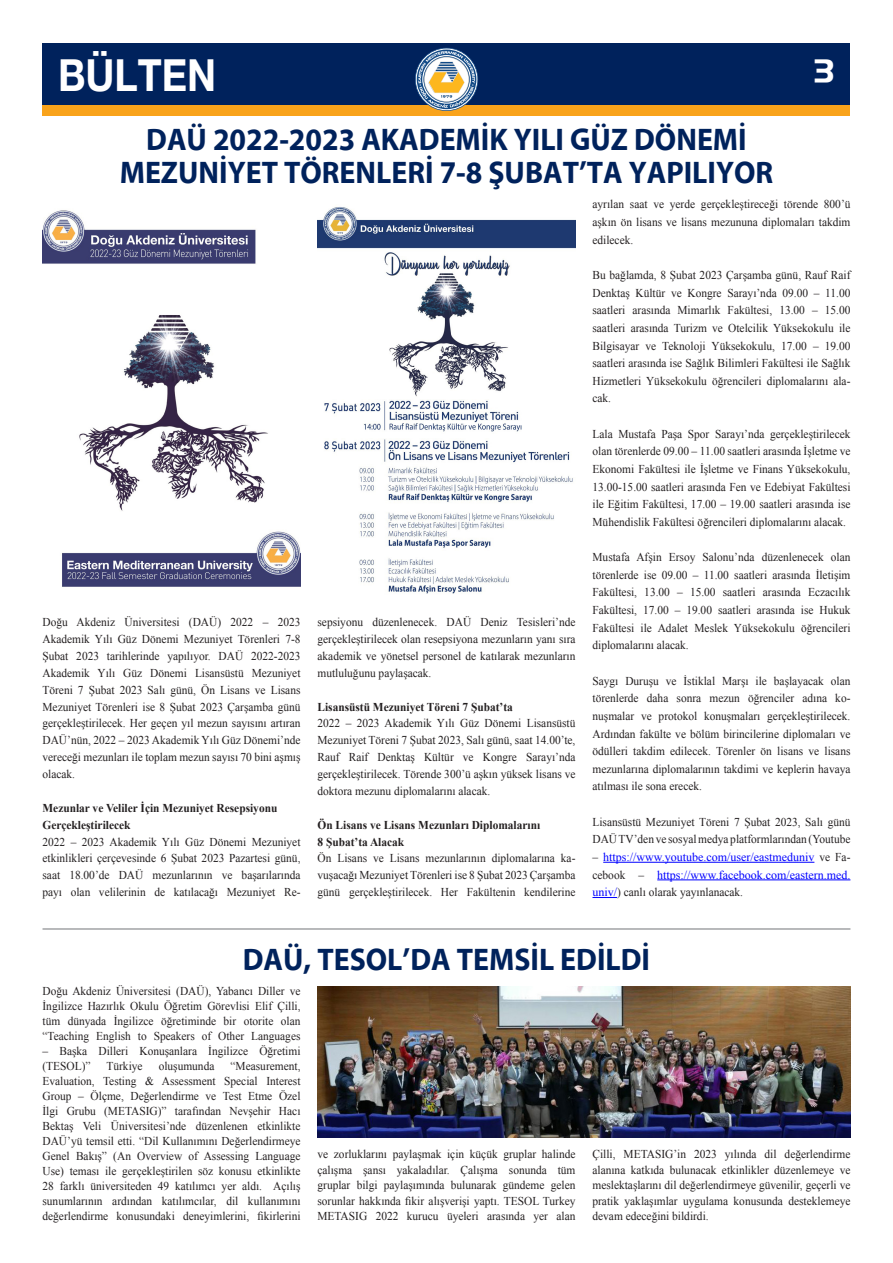
<style>
.page{position:relative;width:893px;height:1263px;background:#fff}
.page>*{position:absolute;margin:0;border:0;box-sizing:border-box;transform-origin:0 0}
.t1{font:700 44.1px "Helvetica Neue EMU";color:#fff;scale:.89 1}
.t2{font:700 31.5px "Myriad EMU";color:#00225c;scale:.95 1}
.t3{font:31.5px "Handel EMU";color:#fff}
.t4{font:12px/17.7px "Times New Roman";color:#231f20;text-align:justify;scale:.95 1}
.t5{font:700 12px/16.8px "Times New Roman";color:#231f20;scale:.95 1}
.t6{font:12px/17.7px "Times New Roman";color:#00f;text-align:justify}
.s1{color:#231f20}
</style>
<div class="page">
<div style="left:43px;top:43px;width:807px;height:72px;background:#f9a31b"></div>
<div style="left:43px;top:43px;width:807px;height:61px;background:#00225c"></div>
<svg style="left:415px;top:48px;width:63px;height:63px"></svg>
<img style="left:317px;top:987px;width:533px;height:150px">
<hr style="left:43px;top:928px;width:807px;height:2px;background:#939598">
<hr style="left:603px;top:862px;width:211px;height:1px;background:#00f">
<hr style="left:657px;top:879px;width:193px;height:1px;background:#00f">
<svg style="left:592px;top:897px;width:25px;height:1px"></svg>
<img style="left:43px;top:210px;width:257px;height:377px">
<img style="left:317px;top:207px;width:258px;height:387px">
<p class="t1" style="left:58px;top:48px;width:179px">BÜLTEN</p>
<p class="t3" style="left:814px;top:52px;width:21px">3</p>
<p class="t2" style="left:146px;top:122px;width:634px">DAÜ 2022-2023 AKADEMİK YILI GÜZ DÖNEMİ</p>
<p class="t2" style="left:120px;top:155px;width:689px">MEZUNİYET TÖRENLERİ 7-8 ŞUBAT’TA YAPILIYOR</p>
<p class="t4" style="left:43px;top:614px;width:273px;line-height:16.8px">Doğu Akdeniz Üniversitesi (DAÜ) 2022 – 2023<br>Akademik Yılı Güz Dönemi Mezuniyet Törenleri 7-8<br>Şubat 2023 tarihlerinde yapılıyor. DAÜ 2022-2023<br>Akademik Yılı Güz Dönemi Lisansüstü Mezuniyet Töreni 7 Şubat 2023 Salı günü, Ön Lisans ve Lisans Mezuniyet Törenleri ise 8 Şubat 2023 Çarşamba günü gerçekleştirilecek. Her geçen yıl mezun sayısını artıran DAÜ’nün, 2022 – 2023 Akademik Yılı Güz Dönemi’nde vereceği mezunları ile toplam mezun sayısı 70 bini aşmış olacak.</p>
<p class="t5" style="left:43px;top:799px;width:249px">Mezunlar ve Veliler İçin Mezuniyet Resepsiyonu<br>Gerçekleştirilecek</p>
<p class="t4" style="left:43px;top:833px;width:273px;line-height:16.8px">2022 – 2023 Akademik Yılı Güz Dönemi Mezuniyet etkinlikleri çerçevesinde 6 Şubat 2023 Pazartesi günü, saat 18.00’de DAÜ mezunlarının ve başarılarında payı olan velilerinin de katılacağı Mezuniyet Re-</p>
<p class="t4" style="left:317px;top:614px;width:273px;line-height:16.8px">sepsiyonu düzenlenecek. DAÜ Deniz Tesisleri’nde gerçekleştirilecek olan resepsiyona mezunların yanı sıra akademik ve yönetsel personel de katılarak mezunların mutluluğunu paylaşacak.</p>
<p class="t5" style="left:317px;top:698px;width:207px">Lisansüstü Mezuniyet Töreni 7 Şubat’ta</p>
<p class="t4" style="left:317px;top:715px;width:273px;line-height:16.8px">2022 – 2023 Akademik Yılı Güz Dönemi Lisansüstü Mezuniyet Töreni 7 Şubat 2023, Salı günü, saat 14.00’te, Rauf Raif Denktaş Kültür ve Kongre Sarayı’nda gerçekleştirilecek. Törende 300’ü aşkın yüksek lisans ve doktora mezunu diplomalarını alacak.</p>
<p class="t5" style="left:317px;top:816px;width:236px">Ön Lisans ve Lisans Mezunları Diplomalarını</p>
<p class="t5" style="left:317px;top:833px;width:93px">8 Şubat’ta Alacak</p>
<p class="t4" style="left:317px;top:850px;width:273px;line-height:16.8px">Ön Lisans ve Lisans mezunlarının diplomalarına ka&shy;vuşacağı Mezuniyet Törenleri ise 8 Şubat 2023 Çarşamba günü gerçekleştirilecek. Her Fakültenin kendilerine</p>
<p class="t4" style="left:592px;top:195px;width:273px">ayrılan saat ve yerde gerçekleştireceği törende 800’ü aşkın ön lisans ve lisans mezununa diplomaları takdim edilecek.</p>
<p class="t4" style="left:592px;top:266px;width:273px">Bu bağlamda, 8 Şubat 2023 Çarşamba günü, Rauf Raif Denktaş Kültür ve Kongre Sarayı’nda 09.00 – 11.00 saatleri arasında Mimarlık Fakültesi, 13.00 – 15.00 saatleri arasında Turizm ve Otelcilik Yüksekokulu ile Bilgisayar ve Teknoloji Yüksekokulu, 17.00 – 19.00 saatleri arasında ise Sağlık Bilimleri Fakültesi ile Sağlık Hizmetleri Yüksekokulu öğrencileri diplomalarını ala&shy;cak.</p>
<p class="t4" style="left:592px;top:425px;width:273px">Lala Mustafa Paşa Spor Sarayı’nda gerçekleştirilecek olan törenlerde 09.00 – 11.00 saatleri arasında İşletme ve Ekonomi Fakültesi ile İşletme ve Finans Yüksekokulu, 13.00-15.00 saatleri arasında Fen ve Edebiyat Fakültesi ile Eğitim Fakültesi, 17.00 – 19.00 saatleri arasında ise Mühendislik Fakültesi öğrencileri diplomalarını alacak.</p>
<p class="t4" style="left:592px;top:548px;width:273px">Mustafa Afşin Ersoy Salonu’nda düzenlenecek olan törenlerde ise 09.00 – 11.00 saatleri arasında İletişim Fakültesi, 13.00 – 15.00 saatleri arasında Eczacılık Fakültesi, 17.00 – 19.00 saatleri arasında ise Hukuk Fakültesi ile Adalet Meslek Yüksekokulu öğrencileri diplomalarını alacak.</p>
<p class="t4" style="left:592px;top:671px;width:273px">Saygı Duruşu ve İstiklal Marşı ile başlayacak olan törenlerde daha sonra mezun öğrenciler adına ko&shy;nuşmalar ve protokol konuşmaları gerçekleştirilecek.<br>Ardından fakülte ve bölüm birincilerine diplomaları ve ödülleri takdim edilecek. Törenler ön lisans ve lisans mezunlarına diplomalarının takdimi ve keplerin havaya atılması ile sona erecek.</p>
<p class="t4" style="left:592px;top:813px;width:273px">Lisansüstü Mezuniyet Töreni 7 Şubat 2023, Salı günü<br>DAÜ TV’den ve sosyal medya platformlarından (Youtube</p>
<p class="t6" style="left:592px;top:848px;width:259px"><span class="s1">–</span> https://www.youtube.com/user/eastmeduniv <span class="s1">ve Fa&shy;cebook –</span> https://www.facebook.com/eastern.med. univ/<span class="s1">) canlı olarak yayınlanacak.</span></p>
<p class="t2" style="left:243px;top:942px;width:430px">DAÜ, TESOL’DA TEMSİL EDİLDİ</p>
<p class="t4" style="left:43px;top:983px;width:273px;line-height:15px">Doğu Akdeniz Üniversitesi (DAÜ), Yabancı Diller ve İngilizce Hazırlık Okulu Öğretim Görevlisi Elif Çilli, tüm dünyada İngilizce öğretiminde bir otorite olan “Teaching English to Speakers of Other Languages</p>
<p class="t4" style="left:43px;top:1043px;width:273px;line-height:15px">– Başka Dilleri Konuşanlara İngilizce Öğretimi (TESOL)”</p>
<p class="t4" style="left:107px;top:1057px;width:39px">Türkiye</p>
<p class="t4" style="left:159px;top:1057px;width:60px">oluşumunda</p>
<p class="t4" style="left:43px;top:1058px;width:273px;line-height:15px;text-indent:188px">“Measurement, Evaluation, Testing &amp; Assessment Special Interest Group – Ölçme, Değerlendirme ve Test Etme Özel İlgi Grubu (METASIG)” tarafından Nevşehir Hacı Bektaş Veli Üniversitesi’nde düzenlenen etkinlikte DAÜ’yü temsil etti. “Dil Kullanımını Değerlendirmeye Genel Bakış” (An Overview of Assessing Language Use) teması ile gerçekleştirilen söz konusu etkinlikte 28 farklı üniversiteden 49 katılımcı yer aldı. Açılış sunumlarının ardından katılımcılar, dil kullanımını değerlendirme konusundaki deneyimlerini, fikirlerini</p>
<p class="t4" style="left:317px;top:1146px;width:273px;line-height:15.5px">ve zorluklarını paylaşmak için küçük gruplar halinde çalışma şansı yakaladılar. Çalışma sonunda tüm gruplar bilgi paylaşımında bulunarak gündeme gelen sorunlar hakkında fikir alışverişi yaptı. TESOL Turkey METASIG 2022 kurucu üyeleri arasında yer alan</p>
<p class="t4" style="left:592px;top:1146px;width:273px;line-height:15.5px">Çilli, METASIG’in 2023 yılında dil değerlendirme alanına katkıda bulunacak etkinlikler düzenlemeye ve meslektaşlarını dil değerlendirmeye güvenilir, geçerli ve pratik yaklaşımlar uygulama konusunda desteklemeye devam edeceğini bildirdi.</p>
</div>
